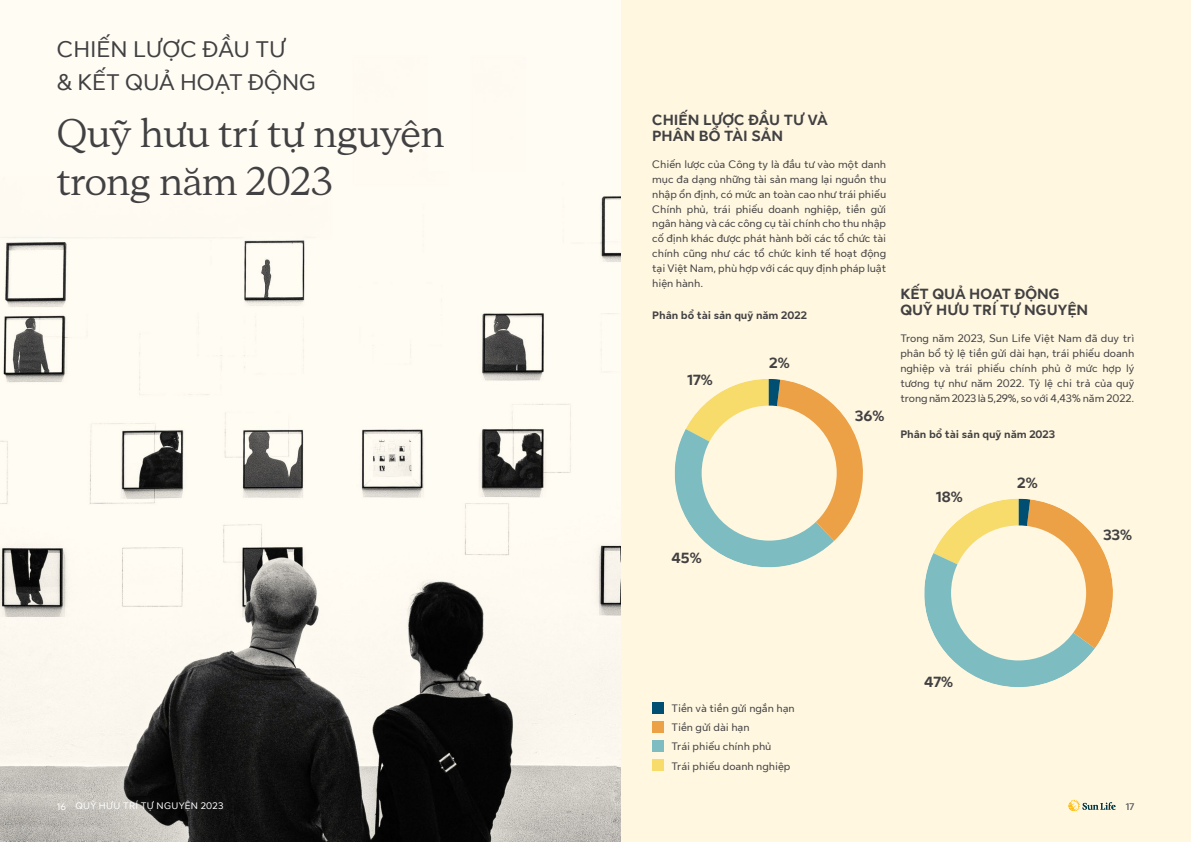
<style>
.page{position:relative;width:1191px;height:842px;background:#fff7e0}
.page>*{position:absolute;margin:0;border:0;box-sizing:border-box;transform-origin:0 0}
.t1{font:39.9px/47.8px "Sun Life New Display";color:#414042}
.t2{font:22.9px/33.2px "Sun Life New Text";color:#414042}
.t3{font:700 15px/15.9px "Sun Life New Text";color:#414042}
.t4{font:11px/15px "Sun Life New Text";color:#414042;text-align:justify}
.t5{font:700 11px "Sun Life New Text";color:#414042}
.t6{font:9.6px "Sun Life New Text";letter-spacing:.025em;color:#fff}
.t7{font:9.6px "Sun Life New Text";color:#6d6e71}
</style>
<div class="page">
<div style="left:652px;top:702px;width:11px;height:11px;background:#004f73"></div>
<div style="left:652px;top:740px;width:11px;height:12px;background:#7dbdc2"></div>
<div style="left:652px;top:721px;width:11px;height:11px;background:#eda147"></div>
<div style="left:652px;top:760px;width:11px;height:11px;background:#f7db6b"></div>
<img style="left:0;top:0;width:620px;height:842px">
<svg style="left:924px;top:499px;width:189px;height:188px"></svg>
<svg style="left:675px;top:379px;width:188px;height:188px"></svg>
<svg style="left:1068px;top:800px;width:47px;height:11px"></svg>
<h2 class="t2" style="left:57px;top:31px;width:261px">CHIẾN LƯỢC ĐẦU TƯ<br>&amp; KẾT QUẢ HOẠT ĐỘNG</h2>
<h1 class="t1" style="left:57px;top:108px;width:389px">Quỹ hưu trí tự nguyện trong năm 2023</h1>
<h3 class="t3" style="left:652px;top:111px;width:177px">CHIẾN LƯỢC ĐẦU TƯ VÀ<br>PHÂN BỔ TÀI SẢN</h3>
<p class="t4" style="left:652px;top:156px;width:235px">Chiến lược của Công ty là đầu tư vào một danh mục đa dạng những tài sản mang lại nguồn thu nhập ổn định, có mức an toàn cao như trái phiếu Chính phủ, trái phiếu doanh nghiệp, tiền gửi ngân hàng và các công cụ tài chính cho thu nhập cố định khác được phát hành bởi các tổ chức tài chính cũng như các tổ chức kinh tế hoạt động tại Việt Nam, phù hợp với các quy định pháp luật hiện hành.</p>
<p class="t5" style="left:652px;top:307px;width:156px">Phân bổ tài sản quỹ năm 2022</p>
<h3 class="t3" style="left:687px;top:371px;width:27px">17%</h3>
<h3 class="t3" style="left:769px;top:354px;width:22px">2%</h3>
<h3 class="t3" style="left:671px;top:549px;width:32px">45%</h3>
<h3 class="t3" style="left:855px;top:407px;width:31px">36%</h3>
<h3 class="t3" style="left:900px;top:285px;width:189px">KẾT QUẢ HOẠT ĐỘNG<br>QUỸ HƯU TRÍ TỰ NGUYỆN</h3>
<p class="t4" style="left:900px;top:330px;width:235px">Trong năm 2023, Sun Life Việt Nam đã duy trì phân bổ tỷ lệ tiền gửi dài hạn, trái phiếu doanh nghiệp và trái phiếu chính phủ ở mức hợp lý tương tự như năm 2022. Tỷ lệ chi trả của quỹ trong năm 2023 là 5,29%, so với 4,43% năm 2022.</p>
<p class="t5" style="left:900px;top:427px;width:156px">Phân bổ tài sản quỹ năm 2023</p>
<h3 class="t3" style="left:935px;top:487px;width:28px">18%</h3>
<h3 class="t3" style="left:1017px;top:474px;width:22px">2%</h3>
<h3 class="t3" style="left:1103px;top:526px;width:31px">33%</h3>
<p class="t4" style="left:671px;top:700px;width:125px">Tiền và tiền gửi ngắn hạn</p>
<p class="t4" style="left:671px;top:738px;width:101px">Trái phiếu chính phủ</p>
<p class="t4" style="left:671px;top:719px;width:80px">Tiền gửi dài hạn</p>
<p class="t4" style="left:671px;top:758px;width:120px">Trái phiếu doanh nghiệp</p>
<h3 class="t3" style="left:924px;top:673px;width:30px">47%</h3>
<p class="t6" style="left:57px;top:799px;width:168px">16 QUỸ HƯU TRÍ TỰ NGUYỆN 2023</p>
<p class="t7" style="left:1125px;top:799px;width:10px">17</p>
</div>
